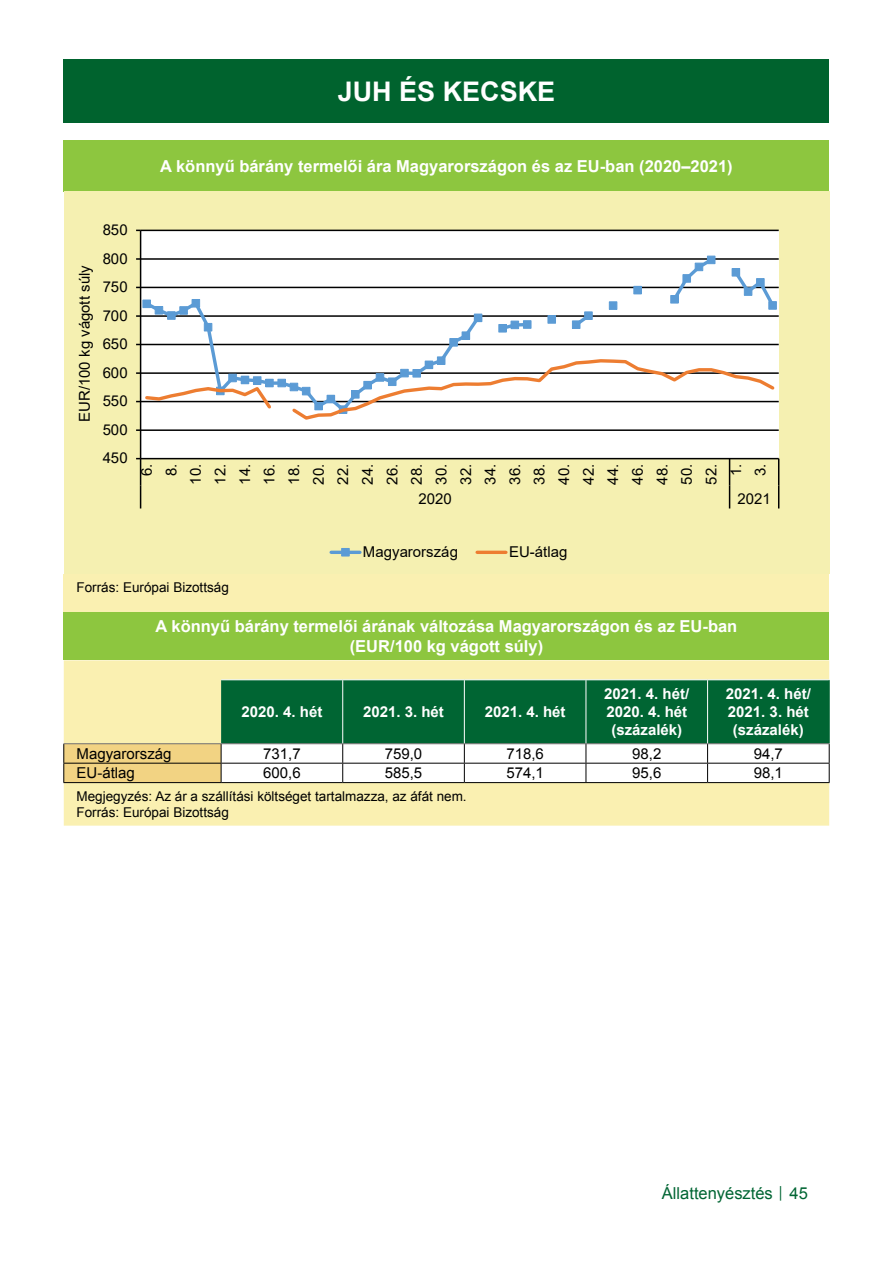
<style>
.page{position:relative;width:893px;height:1263px;background:#fff}
.page>*{position:absolute;margin:0;border:0;box-sizing:border-box;transform-origin:0 0}
.Cím_01_tartalomjegyz{font:700 27px "Arial";color:#fff}
.Tablazat_cime{font:700 16.5px/19.8px "Arial";color:#fff;text-align:center}
.t1{font:16.5px "Arial";color:#006533}
.Tablazat_bal_kategor{font:15px/24.6px "Arial";color:#000;text-align:center}
.Tablazat_fejlece_koz{font:700 15px/18px "Arial";color:#fff;text-align:center}
.Tablazat_kozep_ertek{font:15px "Arial";color:#000}
.Tablazat_forrasa{font:13.5px/16.2px "Arial";color:#000}
.s1{font-size:12px}
</style>
<div class="page">
<div style="left:64px;top:60px;width:765px;height:63px;background:#00632e"></div>
<div style="left:64px;top:611px;width:765px;height:49px;background:#8dc63f"></div>
<div style="left:64px;top:660px;width:765px;height:166px;background:#faf0b1"></div>
<hr style="left:221px;top:679px;width:122px;height:1px;background:#fff">
<hr style="left:343px;top:679px;width:121px;height:1px;background:#fff">
<hr style="left:464px;top:679px;width:122px;height:1px;background:#fff">
<hr style="left:586px;top:679px;width:122px;height:1px;background:#fff">
<hr style="left:708px;top:679px;width:122px;height:1px;background:#fff">
<svg style="left:63px;top:680px;width:767px;height:102px"></svg>
<hr style="left:63px;top:782px;width:158px;height:1px;background:#000">
<hr style="left:221px;top:782px;width:122px;height:1px;background:#000">
<hr style="left:343px;top:782px;width:121px;height:1px;background:#000">
<hr style="left:464px;top:782px;width:122px;height:1px;background:#000">
<hr style="left:586px;top:782px;width:122px;height:1px;background:#000">
<hr style="left:708px;top:782px;width:122px;height:1px;background:#000">
<div style="left:64px;top:140px;width:765px;height:51px;background:#8dc63f"></div>
<div style="left:64px;top:574px;width:765px;height:37px;background:#faf0b1"></div>
<div style="left:64px;top:191px;width:765px;height:383px;background:#f5f0b1"></div>
<div style="left:141px;top:230px;width:638px;height:229px;background:#fff"></div>
<hr style="left:141px;top:429px;width:638px;height:2px;background:#000">
<hr style="left:141px;top:401px;width:638px;height:1px;background:#000">
<hr style="left:141px;top:372px;width:638px;height:2px;background:#000">
<hr style="left:141px;top:344px;width:638px;height:1px;background:#000">
<hr style="left:141px;top:315px;width:638px;height:2px;background:#000">
<hr style="left:141px;top:287px;width:638px;height:1px;background:#000">
<hr style="left:141px;top:258px;width:638px;height:2px;background:#000">
<hr style="left:141px;top:230px;width:638px;height:1px;background:#000">
<hr style="left:140px;top:230px;width:1px;height:229px;background:#000">
<hr style="left:141px;top:458px;width:638px;height:1px;background:#000">
<svg style="left:136px;top:458px;width:5px;height:50px"></svg>
<svg style="left:729px;top:459px;width:1px;height:49px"></svg>
<svg style="left:778px;top:459px;width:1px;height:49px"></svg>
<svg style="left:142px;top:255px;width:635px;height:102px"></svg>
<div style="left:143px;top:300px;width:8px;height:8px;background:#5b9bd5"></div>
<div style="left:155px;top:306px;width:8px;height:8px;background:#5b9bd5"></div>
<div style="left:167px;top:311px;width:9px;height:9px;background:#5b9bd5;border:1px solid #5b9bd5"></div>
<div style="left:179px;top:306px;width:9px;height:9px;background:#5b9bd5;border:1px solid #5b9bd5"></div>
<div style="left:192px;top:299px;width:8px;height:8px;background:#5b9bd5"></div>
<div style="left:204px;top:323px;width:8px;height:8px;background:#5b9bd5"></div>
<div style="left:449px;top:338px;width:9px;height:8px;background:#5b9bd5;border:1px solid #5b9bd5"></div>
<div style="left:462px;top:332px;width:8px;height:7px;background:#5b9bd5"></div>
<div style="left:462px;top:331px;width:8px;height:9px;border:1px solid #5b9bd5"></div>
<div style="left:474px;top:314px;width:8px;height:8px;background:#5b9bd5"></div>
<div style="left:499px;top:324px;width:7px;height:8px;background:#5b9bd5"></div>
<div style="left:498px;top:324px;width:9px;height:8px;border:1px solid #5b9bd5"></div>
<div style="left:511px;top:321px;width:8px;height:8px;background:#5b9bd5"></div>
<div style="left:523px;top:320px;width:8px;height:9px;background:#5b9bd5;border:1px solid #5b9bd5"></div>
<div style="left:548px;top:316px;width:7px;height:7px;background:#5b9bd5"></div>
<div style="left:548px;top:315px;width:8px;height:9px;border:1px solid #5b9bd5"></div>
<div style="left:572px;top:320px;width:8px;height:9px;background:#5b9bd5;border:1px solid #5b9bd5"></div>
<div style="left:584px;top:311px;width:9px;height:9px;background:#5b9bd5;border:1px solid #5b9bd5"></div>
<div style="left:609px;top:301px;width:8px;height:9px;background:#5b9bd5;border:1px solid #5b9bd5"></div>
<div style="left:634px;top:286px;width:7px;height:8px;background:#5b9bd5"></div>
<div style="left:633px;top:286px;width:9px;height:8px;border:1px solid #5b9bd5"></div>
<div style="left:671px;top:295px;width:7px;height:8px;background:#5b9bd5"></div>
<div style="left:670px;top:295px;width:9px;height:8px;border:1px solid #5b9bd5"></div>
<div style="left:683px;top:274px;width:8px;height:9px;background:#5b9bd5;border:1px solid #5b9bd5"></div>
<div style="left:695px;top:263px;width:8px;height:8px;background:#5b9bd5"></div>
<div style="left:707px;top:256px;width:8px;height:8px;background:#5b9bd5"></div>
<div style="left:732px;top:268px;width:8px;height:8px;background:#5b9bd5"></div>
<div style="left:744px;top:287px;width:8px;height:9px;background:#5b9bd5;border:1px solid #5b9bd5"></div>
<div style="left:756px;top:278px;width:8px;height:9px;background:#5b9bd5"></div>
<div style="left:768px;top:301px;width:9px;height:9px;background:#5b9bd5;border:1px solid #5b9bd5"></div>
<svg style="left:136px;top:357px;width:641px;height:65px"></svg>
<hr style="left:331px;top:551px;width:29px;height:3px;background:#5b9bd5">
<div style="left:341px;top:548px;width:9px;height:8px;background:#5b9bd5;border:1px solid #5b9bd5"></div>
<hr style="left:477px;top:551px;width:29px;height:3px;background:#ed7d31">
<p class="Cím_01_tartalomjegyz" style="left:338px;top:74px;width:219px">JUH ÉS KECSKE</p>
<p class="Tablazat_cime" style="left:160px;top:157px;width:574px">A könnyű bárány termelői ára Magyarországon és az EU-ban (2020–2021)</p>
<p class="Tablazat_bal_kategor" style="left:72px;top:422px;width:158px;rotate:-90deg">EUR/100 kg vágott súly</p>
<p class="Tablazat_bal_kategor" style="left:103px;top:217px;width:27px">850</p>
<p class="Tablazat_bal_kategor" style="left:103px;top:246px;width:27px">800</p>
<p class="Tablazat_bal_kategor" style="left:103px;top:274px;width:27px">750</p>
<p class="Tablazat_bal_kategor" style="left:103px;top:303px;width:27px">700</p>
<p class="Tablazat_bal_kategor" style="left:103px;top:332px;width:27px">650</p>
<p class="Tablazat_bal_kategor" style="left:103px;top:360px;width:27px">600</p>
<p class="Tablazat_bal_kategor" style="left:103px;top:389px;width:27px">550</p>
<p class="Tablazat_bal_kategor" style="left:103px;top:417px;width:27px">500</p>
<p class="Tablazat_bal_kategor" style="left:103px;top:446px;width:27px">450</p>
<p class="Tablazat_bal_kategor" style="left:134px;top:484px;width:22px;rotate:-90deg">6.<br>8.<br>10.<br>12.<br>14.<br>16.<br>18.<br>20.<br>22.<br>24.<br>26.<br>28.<br>30.<br>32.<br>34.<br>36.<br>38.<br>40.<br>42.<br>44.<br>46.<br>48.<br>50.<br>52.<br>1.<br>3.</p>
<p class="Tablazat_bal_kategor" style="left:418px;top:486px;width:35px">2020</p>
<p class="Tablazat_bal_kategor" style="left:737px;top:486px;width:35px">2021</p>
<p class="Tablazat_bal_kategor" style="left:363px;top:539px;width:97px">Magyarország</p>
<p class="Tablazat_bal_kategor" style="left:509px;top:539px;width:60px">EU-átlag</p>
<p class="Tablazat_forrasa" style="left:77px;top:580px;width:154px">Forrás: Európai Bizottság</p>
<p class="Tablazat_cime" style="left:156px;top:617px;width:583px">A könnyű bárány termelői árának változása Magyarországon és az EU-ban (EUR/100 kg vágott súly)</p>
<p class="Tablazat_fejlece_koz" style="left:241px;top:703px;width:82px">2020. 4. hét</p>
<p class="Tablazat_fejlece_koz" style="left:363px;top:703px;width:82px">2021. 3. hét</p>
<p class="Tablazat_fejlece_koz" style="left:485px;top:703px;width:82px">2021. 4. hét</p>
<p class="Tablazat_fejlece_koz" style="left:604px;top:685px;width:87px">2021. 4. hét/<br>2020. 4. hét (százalék)</p>
<p class="Tablazat_fejlece_koz" style="left:726px;top:685px;width:87px">2021. 4. hét/<br>2021. 3. hét (százalék)</p>
<p class="Tablazat_bal_kategor" style="left:77px;top:741px;width:97px">Magyarország</p>
<p class="Tablazat_kozep_ertek" style="left:263px;top:744px;width:39px">731,7</p>
<p class="Tablazat_kozep_ertek" style="left:385px;top:744px;width:39px">759,0</p>
<p class="Tablazat_kozep_ertek" style="left:506px;top:744px;width:39px">718,6</p>
<p class="Tablazat_kozep_ertek" style="left:632px;top:744px;width:31px">98,2</p>
<p class="Tablazat_kozep_ertek" style="left:754px;top:744px;width:31px">94,7</p>
<p class="Tablazat_bal_kategor" style="left:77px;top:761px;width:60px">EU-átlag</p>
<p class="Tablazat_kozep_ertek" style="left:263px;top:763px;width:39px">600,6</p>
<p class="Tablazat_kozep_ertek" style="left:385px;top:763px;width:39px">585,5</p>
<p class="Tablazat_kozep_ertek" style="left:506px;top:763px;width:39px">574,1</p>
<p class="Tablazat_kozep_ertek" style="left:632px;top:763px;width:31px">95,6</p>
<p class="Tablazat_kozep_ertek" style="left:754px;top:763px;width:31px">98,1</p>
<p class="Tablazat_forrasa" style="left:77px;top:788px;width:392px">Megjegyzés: Az ár a szállítási költséget tartalmazza, az áfát nem.<br>Forrás: Európai Bizottság</p>
<p class="t1" style="left:662px;top:1182px;width:147px">Állattenyésztés <span class="s1">│</span> 45</p>
</div>
